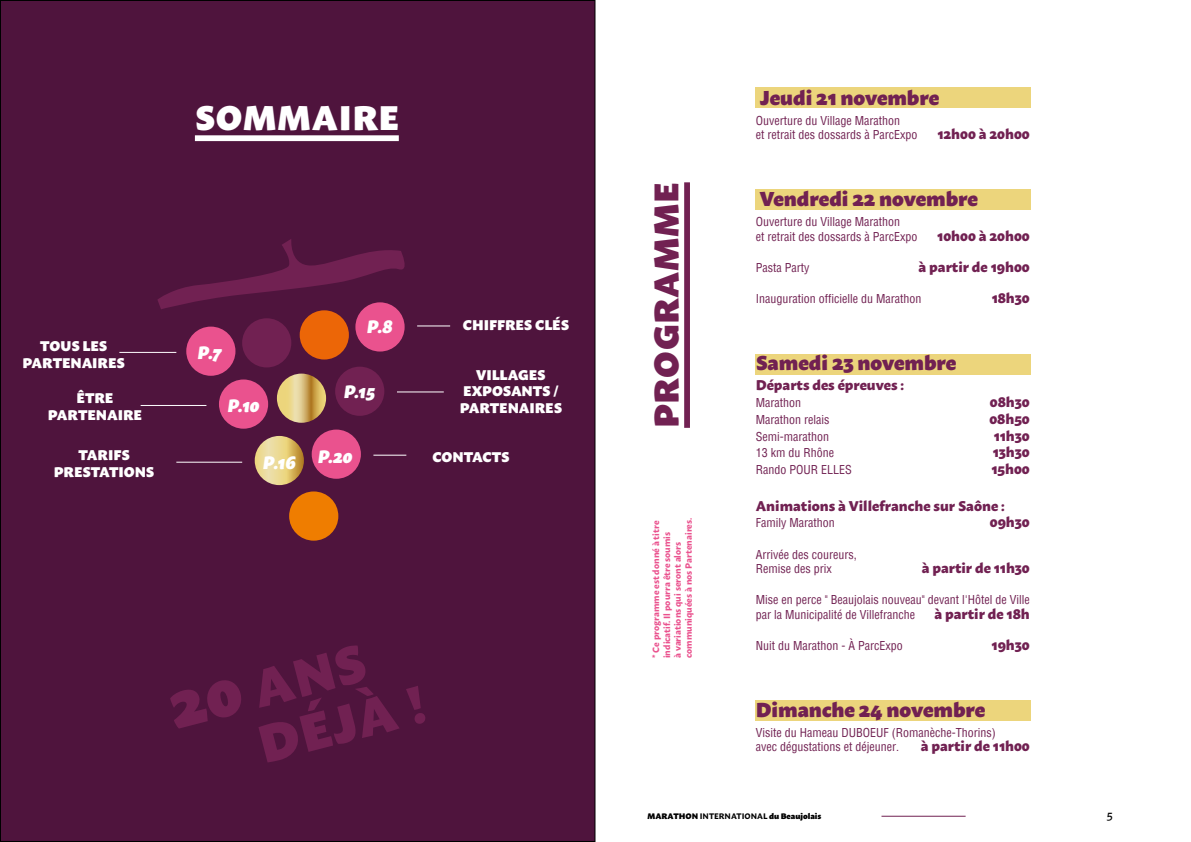
<style>
.page{position:relative;width:1191px;height:842px;background:#fff}
.page>*{position:absolute;margin:0;border:0;box-sizing:border-box;transform-origin:0 0}
.t1{font:900 34px "Macho";letter-spacing:.02em;color:#712152}
.t2{font:900 34px "Macho";letter-spacing:.02em;color:#fff}
.t3{font:900 20px "Macho";color:#712152}
.t4{font:italic 900 18px "Macho";color:#fff}
.t5{font:800 14px "Macho";color:#712152}
.t6{font:900 14px/16.8px "Macho";letter-spacing:-.005em;color:#fff;text-align:center}
.t7{font:condensed 12px/14.4px "Helvetica";color:#712152}
.t8{font:500 12px "Macho";color:#000}
.t9{font:700 9px/10.8px "Macho";color:#ea528e}
.t10{font:900 8px "Macho";color:#000}
.s1{font-weight:700}
</style>
<div class="page">
<hr style="left:881px;top:816px;width:84px;height:1px;background:#712152">
<div style="left:755px;top:87px;width:275px;height:21px;background:#ecd57c"></div>
<div style="left:755px;top:189px;width:275px;height:20px;background:#ecd57c"></div>
<div style="left:755px;top:355px;width:275px;height:20px;background:#ecd57c"></div>
<div style="left:755px;top:700px;width:275px;height:21px;background:#ecd57c"></div>
<div style="left:0;top:1px;width:595px;height:840px;background:#4f143d"></div>
<svg style="left:255px;top:436px;width:49px;height:49px;background:#e2ca80"></svg>
<div style="left:186px;top:327px;width:49px;height:49px;background:#ea528e;border-radius:50%"></div>
<div style="left:242px;top:318px;width:49px;height:49px;background:#712152;border-radius:50%"></div>
<div style="left:300px;top:310px;width:49px;height:49px;background:#ec6607;border-radius:50%"></div>
<div style="left:355px;top:302px;width:49px;height:50px;background:#ea528e;border-radius:50%"></div>
<div style="left:335px;top:367px;width:49px;height:49px;background:#712152;border-radius:50%"></div>
<div style="left:219px;top:379px;width:49px;height:50px;background:#ea528e;border-radius:50%"></div>
<div style="left:312px;top:430px;width:49px;height:49px;background:#ea528e;border-radius:50%"></div>
<div style="left:289px;top:491px;width:49px;height:50px;background:#ef7d00;border-radius:50%"></div>
<hr style="left:119px;top:352px;width:57px;height:1px;background:#fff">
<hr style="left:141px;top:405px;width:65px;height:1px;background:#fff">
<hr style="left:176px;top:462px;width:66px;height:1px;background:#fff">
<hr style="left:417px;top:325px;width:33px;height:1px;background:#fff">
<hr style="left:397px;top:391px;width:47px;height:1px;background:#fff">
<hr style="left:373px;top:455px;width:33px;height:1px;background:#fff">
<svg style="left:157px;top:239px;width:248px;height:70px"></svg>
<div style="left:684px;top:182px;width:6px;height:246px;background:#712152"></div>
<svg style="left:277px;top:374px;width:49px;height:49px;background:#dabe73"></svg>
<svg style="left:170px;top:645px;width:255px;height:117px"></svg>
<div style="left:195px;top:135px;width:204px;height:6px;background:#fff"></div>
<h1 class="t2" style="left:195px;top:86px;width:205px">SOMMAIRE</h1>
<p class="t6" style="left:463px;top:315px;width:108px">CHIFFRES CLÉS</p>
<p class="t6" style="left:460px;top:365px;width:104px">VILLAGES<br>EXPOSANTS /<br>PARTENAIRES</p>
<h3 class="t4" style="left:367px;top:311px;width:27px">P.8</h3>
<p class="t6" style="left:23px;top:336px;width:104px">TOUS LES<br>PARTENAIRES</p>
<p class="t6" style="left:48px;top:388px;width:95px">ÊTRE<br>PARTENAIRE</p>
<p class="t6" style="left:54px;top:445px;width:102px">TARIFS<br>PRESTATIONS</p>
<p class="t6" style="left:432px;top:447px;width:79px">CONTACTS</p>
<h3 class="t4" style="left:198px;top:336px;width:26px">P.7</h3>
<h3 class="t4" style="left:344px;top:376px;width:33px">P.15</h3>
<h3 class="t4" style="left:227px;top:389px;width:34px">P.10</h3>
<h3 class="t4" style="left:318px;top:441px;width:36px">P.20</h3>
<h3 class="t4" style="left:263px;top:446px;width:34px">P.16</h3>
<h1 class="t1" style="left:635px;top:428px;width:247px;rotate:-90deg">PROGRAMME</h1>
<p class="t9" style="left:650px;top:658px;width:142px;rotate:-90deg">* Ce programme est donné à titre indicatif. Il pourra être soumis<br>à variations qui seront alors communiquées à nos Partenaires.</p>
<h2 class="t3" style="left:759px;top:79px;width:181px">Jeudi 21 novembre</h2>
<p class="t7" style="left:755px;top:113px;width:163px">Ouverture du Village Marathon<br>et retrait des dossards à ParcExpo</p>
<p class="t5" style="left:937px;top:121px;width:94px">12h00 à 20h00</p>
<h2 class="t3" style="left:759px;top:181px;width:220px">Vendredi 22 novembre</h2>
<p class="t7" style="left:755px;top:214px;width:163px">Ouverture du Village Marathon<br>et retrait des dossards à ParcExpo</p>
<p class="t5" style="left:937px;top:223px;width:94px">10h00 à 20h00</p>
<p class="t7" style="left:755px;top:260px;width:55px">Pasta Party</p>
<p class="t5" style="left:918px;top:254px;width:113px">à partir de 19h00</p>
<p class="t7" style="left:755px;top:291px;width:167px">Inauguration officielle du Marathon</p>
<p class="t5" style="left:991px;top:285px;width:40px">18h30</p>
<h2 class="t3" style="left:755px;top:345px;width:202px">Samedi 23 novembre</h2>
<p class="t5" style="left:755px;top:372px;width:150px">Départs des épreuves :</p>
<p class="t7" style="left:755px;top:395px;width:47px">Marathon</p>
<p class="t5" style="left:990px;top:389px;width:41px">08h30</p>
<p class="t7" style="left:755px;top:412px;width:75px">Marathon relais</p>
<p class="t5" style="left:989px;top:406px;width:42px">08h50</p>
<p class="t7" style="left:755px;top:429px;width:75px">Semi-marathon</p>
<p class="t5" style="left:993px;top:423px;width:37px">11h30</p>
<p class="t7" style="left:755px;top:446px;width:80px">13 km du Rhône</p>
<p class="t5" style="left:993px;top:440px;width:38px">13h30</p>
<p class="t7" style="left:755px;top:462px;width:97px">Rando POUR ELLES</p>
<p class="t5" style="left:991px;top:456px;width:40px">15h00</p>
<p class="t5" style="left:755px;top:493px;width:250px">Animations à Villefranche sur Saône :</p>
<p class="t7" style="left:755px;top:516px;width:80px">Family Marathon</p>
<p class="t5" style="left:989px;top:510px;width:42px">09h30</p>
<p class="t7" style="left:755px;top:547px;width:102px">Arrivée des coureurs,<br>Remise des prix</p>
<p class="t5" style="left:921px;top:555px;width:110px">à partir de 11h30</p>
<p class="t7" style="left:755px;top:592px;width:275px">Mise en perce " Beaujolais nouveau" devant l'Hôtel de Ville par la Municipalité de Villefranche</p>
<p class="t5" style="left:934px;top:601px;width:97px">à partir de 18h</p>
<p class="t7" style="left:755px;top:638px;width:148px">Nuit du Marathon - À ParcExpo</p>
<p class="t5" style="left:991px;top:632px;width:40px">19h30</p>
<h2 class="t3" style="left:755px;top:691px;width:231px">Dimanche 24 novembre</h2>
<p class="t7" style="left:755px;top:725px;width:241px">Visite du Hameau DUBOEUF (Romanèche-Thorins) avec dégustations et déjeuner.</p>
<p class="t5" style="left:920px;top:734px;width:110px">à partir de 11h00</p>
<p class="t10" style="left:647px;top:809px;width:175px">MARATHON <span class="s1">INTERNATIONAL</span> du Beaujolais</p>
<p class="t8" style="left:1106px;top:804px;width:7px">5</p>
</div>
